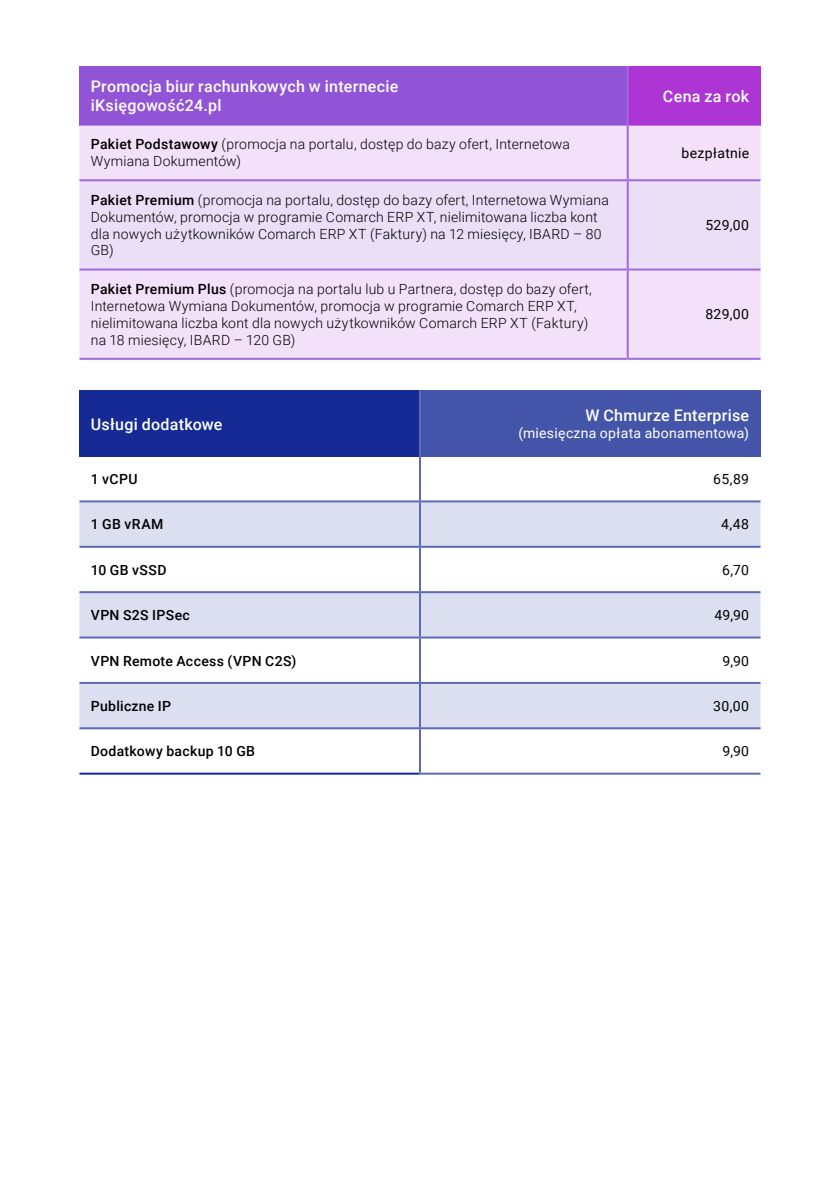
<style>
.page{position:relative;width:840px;height:1191px;background:#fff}
.page>*{position:absolute;margin:0;border:0;box-sizing:border-box;transform-origin:0 0}
.t1{font:500 16px/19.2px "Roboto";letter-spacing:.015em;color:#fff}
.t2{font:300 14px/16.8px "Roboto";letter-spacing:.015em;color:#000}
.t3{font:500 14px "Roboto";letter-spacing:.025em;color:#000}
.t4{font:14px "Roboto";letter-spacing:.025em;color:#000}
.t5{font:14px "Roboto";letter-spacing:.02em;color:#fff}
.s1{font-weight:500}
</style>
<div class="page">
<div style="left:79px;top:66px;width:548px;height:60px;background:#9154d6"></div>
<div style="left:627px;top:66px;width:133px;height:60px;background:#ac35d4"></div>
<div style="left:79px;top:126px;width:681px;height:232px;background:#f3e1f9"></div>
<div style="left:79px;top:181px;width:681px;height:87px;background:#eadff7"></div>
<hr style="left:626px;top:66px;width:2px;height:60px;background:#9e69db">
<hr style="left:79px;top:268px;width:548px;height:2px;background:#9e69db">
<hr style="left:626px;top:126px;width:2px;height:53px;background:#9e69db">
<hr style="left:627px;top:268px;width:133px;height:2px;background:#9e69db">
<hr style="left:626px;top:270px;width:2px;height:88px;background:#9e69db">
<hr style="left:79px;top:179px;width:548px;height:2px;background:#9e69db">
<hr style="left:79px;top:358px;width:548px;height:2px;background:#9e69db">
<hr style="left:627px;top:179px;width:133px;height:2px;background:#9e69db">
<hr style="left:626px;top:181px;width:2px;height:87px;background:#9e69db">
<hr style="left:627px;top:358px;width:133px;height:2px;background:#9e69db">
<div style="left:79px;top:390px;width:341px;height:67px;background:#152a94"></div>
<div style="left:420px;top:390px;width:340px;height:67px;background:#4455a9"></div>
<svg style="left:79px;top:502px;width:681px;height:225px;fill:#dcdfef"></svg>
<hr style="left:419px;top:390px;width:2px;height:67px;background:#5b6ab4">
<hr style="left:419px;top:457px;width:2px;height:43px;background:#5b6ab4">
<hr style="left:79px;top:500px;width:341px;height:2px;background:#5b6ab4">
<hr style="left:420px;top:500px;width:340px;height:2px;background:#5b6ab4">
<hr style="left:419px;top:502px;width:2px;height:44px;background:#5b6ab4">
<hr style="left:79px;top:546px;width:341px;height:2px;background:#5b6ab4">
<hr style="left:79px;top:591px;width:341px;height:2px;background:#5b6ab4">
<hr style="left:420px;top:546px;width:340px;height:2px;background:#5b6ab4">
<hr style="left:419px;top:548px;width:2px;height:43px;background:#5b6ab4">
<hr style="left:79px;top:636px;width:341px;height:2px;background:#5b6ab4">
<hr style="left:420px;top:591px;width:340px;height:2px;background:#5b6ab4">
<hr style="left:419px;top:593px;width:2px;height:43px;background:#5b6ab4">
<hr style="left:420px;top:636px;width:340px;height:2px;background:#5b6ab4">
<hr style="left:419px;top:638px;width:2px;height:44px;background:#5b6ab4">
<hr style="left:419px;top:729px;width:2px;height:43px;background:#5b6ab4">
<hr style="left:420px;top:682px;width:340px;height:2px;background:#5b6ab4">
<hr style="left:419px;top:684px;width:2px;height:43px;background:#5b6ab4">
<hr style="left:420px;top:727px;width:340px;height:2px;background:#5b6ab4">
<hr style="left:419px;top:772px;width:341px;height:2px;background:#5b6ab4">
<hr style="left:79px;top:682px;width:341px;height:2px;background:#5b6ab4">
<hr style="left:79px;top:727px;width:341px;height:2px;background:#5b6ab4">
<hr style="left:79px;top:772px;width:340px;height:2px;background:#152a94">
<p class="t1" style="left:91px;top:76px;width:309px">Promocja biur rachunkowych w internecie iKsięgowość24.pl</p>
<p class="t1" style="left:662px;top:86px;width:88px">Cena za rok</p>
<p class="t2" style="left:91px;top:135px;width:480px"><span class="s1">Pakiet Podstawowy</span> (promocja na portalu, dostęp do bazy ofert, Internetowa<br>Wymiana Dokumentów)</p>
<p class="t4" style="left:681px;top:143px;width:69px">bezpłatnie</p>
<p class="t2" style="left:91px;top:191px;width:519px"><span class="s1">Pakiet Premium</span> (promocja na portalu, dostęp do bazy ofert, Internetowa Wymiana Dokumentów, promocja w programie Comarch ERP XT, nielimitowana liczba kont dla nowych użytkowników Comarch ERP XT (Faktury) na 12 miesięcy, IBARD – 80<br>GB)</p>
<p class="t4" style="left:705px;top:215px;width:45px">529,00</p>
<p class="t2" style="left:91px;top:280px;width:502px"><span class="s1">Pakiet Premium Plus</span> (promocja na portalu lub u Partnera, dostęp do bazy ofert, Internetowa Wymiana Dokumentów, promocja w programie Comarch ERP XT, nielimitowana liczba kont dla nowych użytkowników Comarch ERP XT (Faktury) na 18 miesięcy, IBARD – 120 GB)</p>
<p class="t4" style="left:705px;top:305px;width:45px">829,00</p>
<p class="t1" style="left:91px;top:414px;width:133px">Usługi dodatkowe</p>
<p class="t1" style="left:585px;top:405px;width:165px">W Chmurze Enterprise</p>
<p class="t5" style="left:518px;top:423px;width:232px">(miesięczna opłata abonamentowa)</p>
<p class="t3" style="left:91px;top:469px;width:48px">1 vCPU</p>
<p class="t4" style="left:712px;top:469px;width:37px">65,89</p>
<p class="t3" style="left:91px;top:514px;width:74px">1 GB vRAM</p>
<p class="t4" style="left:720px;top:514px;width:29px">4,48</p>
<p class="t3" style="left:91px;top:560px;width:77px">10 GB vSSD</p>
<p class="t4" style="left:721px;top:560px;width:29px">6,70</p>
<p class="t3" style="left:91px;top:605px;width:100px">VPN S2S IPSec</p>
<p class="t4" style="left:714px;top:605px;width:36px">49,90</p>
<p class="t3" style="left:91px;top:650px;width:207px">VPN Remote Access (VPN C2S)</p>
<p class="t4" style="left:722px;top:650px;width:28px">9,90</p>
<p class="t3" style="left:91px;top:696px;width:82px">Publiczne IP</p>
<p class="t4" style="left:712px;top:696px;width:37px">30,00</p>
<p class="t3" style="left:91px;top:741px;width:166px">Dodatkowy backup 10 GB</p>
<p class="t4" style="left:722px;top:741px;width:28px">9,90</p>
</div>
